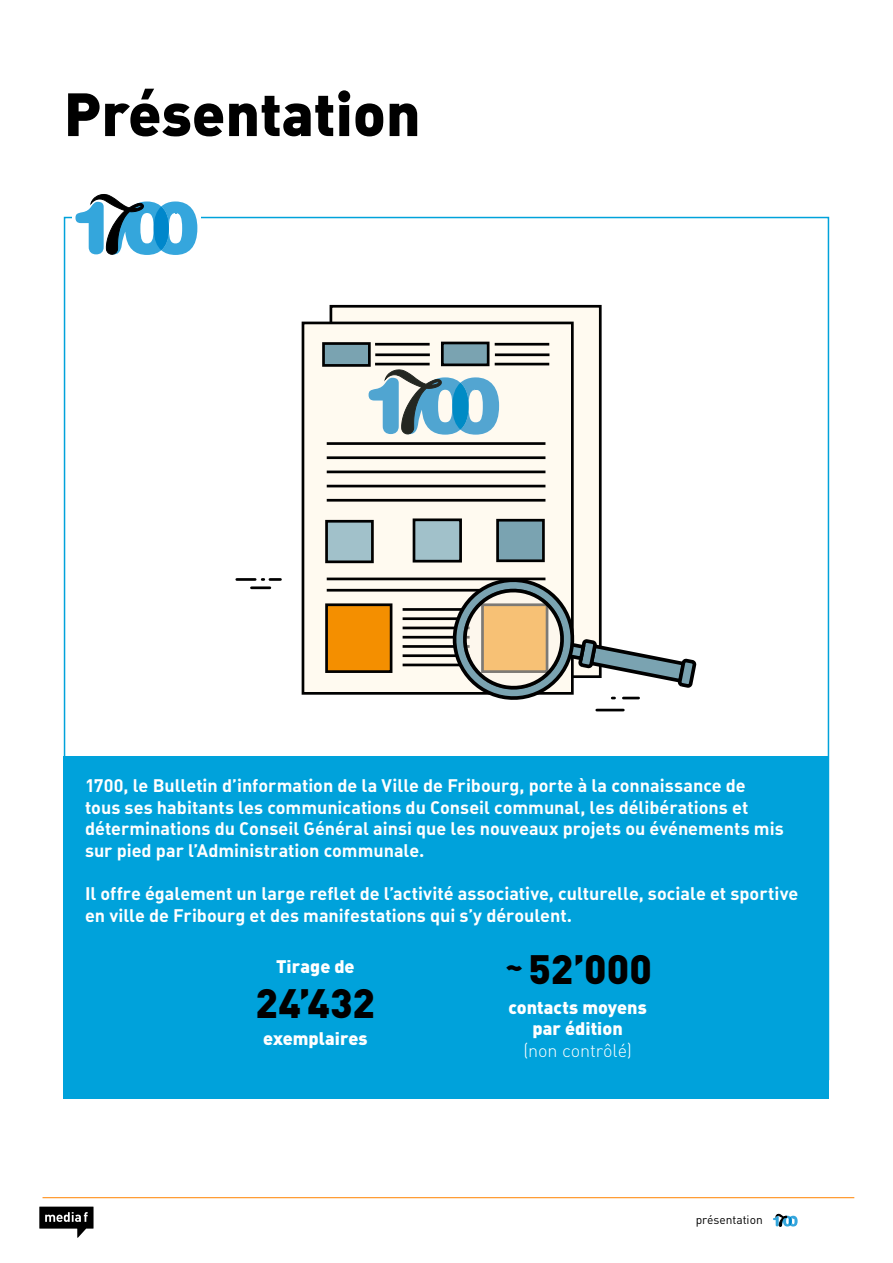
<style>
.page{position:relative;width:893px;height:1263px;background:#fff}
.page>*{position:absolute;margin:0;border:0;box-sizing:border-box;transform-origin:0 0}
.t1{font:900 60px "DIN Pro";color:#000}
.t2{font:900 40.5px "DIN Pro";letter-spacing:.005em;color:#000}
.t3{font:700 18px/21.6px "DIN Pro";color:#fff}
.t4{font:900 18px/21.6px "DIN Pro";color:#fff;text-align:center}
.t5{font:300 18px "DIN Pro";letter-spacing:-.005em;color:#fff}
.t6{font:12px "DIN Pro";color:#000}
</style>
<div class="page">
<svg style="left:773px;top:1214px;width:25px;height:12px"></svg>
<svg style="left:39px;top:1206px;width:55px;height:32px"></svg>
<hr style="left:43px;top:1197px;width:811px;height:1px;background:#ff8300">
<div style="left:64px;top:756px;width:765px;height:342px;background:#00a2db"></div>
<div style="left:331px;top:306px;width:269px;height:371px;background:#fffaf0"></div>
<div style="left:330px;top:305px;width:272px;height:373px;border:3px solid #000"></div>
<div style="left:303px;top:323px;width:269px;height:370px;background:#fffaf0"></div>
<div style="left:302px;top:322px;width:272px;height:373px;border:3px solid #000"></div>
<div style="left:414px;top:520px;width:47px;height:41px;background:#a1c1ca"></div>
<div style="left:413px;top:518px;width:49px;height:44px;border:3px solid #000"></div>
<div style="left:498px;top:520px;width:45px;height:41px;background:#7aa3b1"></div>
<div style="left:496px;top:519px;width:49px;height:43px;border:3px solid #000"></div>
<div style="left:327px;top:605px;width:64px;height:67px;background:#f48f00"></div>
<div style="left:325px;top:603px;width:67px;height:70px;border:3px solid #000"></div>
<div style="left:327px;top:521px;width:45px;height:41px;background:#a1c1ca"></div>
<div style="left:325px;top:520px;width:49px;height:43px;border:3px solid #000"></div>
<div style="left:323px;top:343px;width:46px;height:22px;background:#7aa3b1"></div>
<div style="left:322px;top:342px;width:49px;height:25px;border:3px solid #000"></div>
<hr style="left:375px;top:343px;width:55px;height:3px;background:#000">
<hr style="left:375px;top:353px;width:55px;height:3px;background:#000">
<hr style="left:375px;top:363px;width:55px;height:2px;background:#000">
<div style="left:442px;top:343px;width:46px;height:22px;background:#7aa3b1"></div>
<div style="left:441px;top:342px;width:48px;height:24px;border:3px solid #000"></div>
<hr style="left:495px;top:343px;width:54px;height:3px;background:#000">
<hr style="left:495px;top:353px;width:54px;height:3px;background:#000">
<hr style="left:495px;top:363px;width:54px;height:2px;background:#000">
<hr style="left:327px;top:442px;width:218px;height:3px;background:#000">
<hr style="left:327px;top:456px;width:218px;height:3px;background:#000">
<hr style="left:327px;top:470px;width:218px;height:3px;background:#000">
<hr style="left:327px;top:485px;width:218px;height:2px;background:#000">
<hr style="left:327px;top:499px;width:218px;height:3px;background:#000">
<hr style="left:327px;top:578px;width:218px;height:2px;background:#000">
<hr style="left:327px;top:589px;width:218px;height:3px;background:#000">
<hr style="left:403px;top:608px;width:67px;height:3px;background:#000">
<hr style="left:403px;top:617px;width:67px;height:3px;background:#000">
<hr style="left:403px;top:627px;width:67px;height:2px;background:#000">
<hr style="left:403px;top:636px;width:67px;height:2px;background:#000">
<hr style="left:403px;top:645px;width:67px;height:3px;background:#000">
<hr style="left:403px;top:654px;width:67px;height:3px;background:#000">
<hr style="left:403px;top:664px;width:67px;height:2px;background:#000">
<svg style="left:369px;top:370px;width:130px;height:65px"></svg>
<hr style="left:237px;top:578px;width:18px;height:3px;background:#000">
<svg style="left:270px;top:578px;width:10px;height:3px"></svg>
<hr style="left:251px;top:586px;width:19px;height:3px;background:#000">
<hr style="left:597px;top:709px;width:26px;height:2px;background:#000">
<svg style="left:420px;top:571px;width:277px;height:129px"></svg>
<svg style="left:75px;top:194px;width:122px;height:61px"></svg>
<h1 class="t1" style="left:64px;top:63px;width:358px">Présentation</h1>
<p class="t3" style="left:85px;top:773px;width:700px">1700, le Bulletin d’information de la Ville de Fribourg, porte à la connaissance de tous ses habitants les communications du Conseil communal, les délibérations et déterminations du Conseil Général ainsi que les nouveaux projets ou événements mis sur pied par l’Administration communale.</p>
<p class="t3" style="left:85px;top:881px;width:715px">Il offre également un large reflet de l’activité associative, culturelle, sociale et sportive en ville de Fribourg et des manifestations qui s’y déroulent.</p>
<p class="t4" style="left:276px;top:954px;width:80px">Tirage de</p>
<h2 class="t2" style="left:256px;top:969px;width:121px">24’432</h2>
<p class="t4" style="left:263px;top:1026px;width:106px">exemplaires</p>
<h2 class="t2" style="left:503px;top:934px;width:150px">˜52’000</h2>
<p class="t4" style="left:508px;top:994px;width:140px">contacts moyens par édition</p>
<p class="t5" style="left:523px;top:1036px;width:110px">(non contrôlé)</p>
<p class="t6" style="left:696px;top:1210px;width:68px">présentation</p>
</div>
